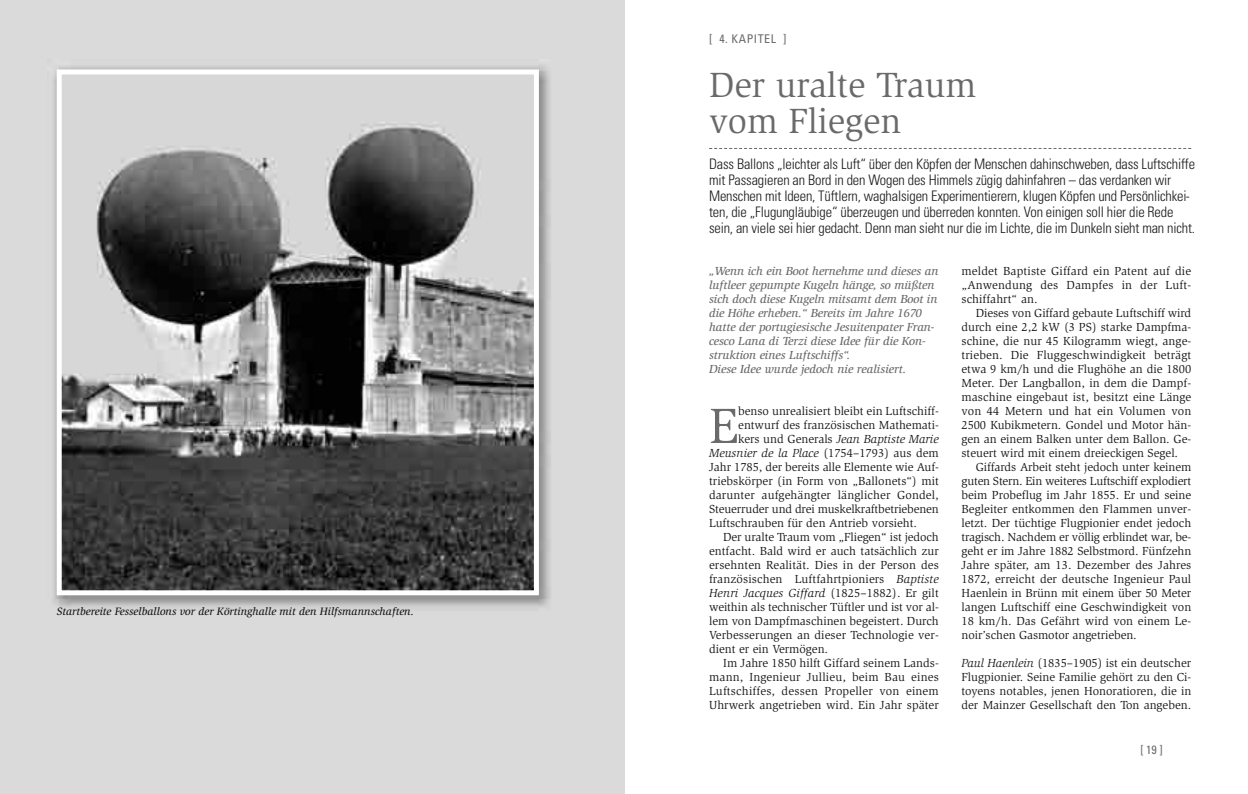
<style>
.page{position:relative;width:1248px;height:794px;background:#fff}
.page>*{position:absolute;margin:0;border:0;box-sizing:border-box;transform-origin:0 0}
.t1{font:50.9px "Slimbach";color:#6a6a6a}
.t2{font:36px/36px "Slimbach";color:#6a6a6a}
.t3{font:300 condensed 14.5px/16px "Univers";letter-spacing:-.01em;color:#191919}
.t4{font:12px/14px "Slimbach";color:#191919;text-align:justify}
.t5{font:italic 500 12px/14px "Slimbach";letter-spacing:-.005em;color:#6a6a6a}
.t6{font:italic 12px "Slimbach";letter-spacing:.005em;color:#191919}
.t7{font:condensed 12px "Univers";letter-spacing:.045em;color:#6a6a6a}
.t8{font:condensed 12px "Univers";letter-spacing:.045em;color:#6a6a6a;scale:.95 1}
.t9{font:italic 500 11px "Slimbach";color:#191919}
.s1{font-style:normal}
.s2{font-style:italic}
</style>
<div class="page">
<img style="left:47px;top:60px;width:509px;height:553px">
<img style="left:63px;top:75px;width:470px;height:514px">
<div style="left:57px;top:69px;width:482px;height:526px;border:5px solid #fff"></div>
<svg style="left:709px;top:148px;width:482px;height:1px"></svg>
<p class="t9" style="left:57px;top:607px;width:359px">Startbereite Fesselballons vor der Körtinghalle mit den Hilfsmannschaften.</p>
<p class="t7" style="left:709px;top:34px;width:79px">[ 4. KAPITEL ]</p>
<p class="t2" style="left:709px;top:69px;width:268px">Der uralte Traum vom Fliegen</p>
<p class="t3" style="left:709px;top:158px;width:487px">Dass Ballons „leichter als Luft“ über den Köpfen der Menschen dahinschweben, dass Luftschiffe mit Passagieren an Bord in den Wogen des Himmels zügig dahinfahren – das verdanken wir Men schen mit Ideen, Tüftlern, waghalsigen Experimentierern, klugen Köpfen und Persönlichkei&shy;ten, die „Flugungläubige“ überzeugen und überreden konnten. Von einigen soll hier die Rede sein, an viele sei hier gedacht. Denn man sieht nur die im Lichte, die im Dunkeln sieht man nicht.</p>
<p class="t5" style="left:709px;top:265px;width:231px">„Wenn ich ein Boot hernehme und dieses an luftleer gepumpte Kugeln hänge, so müßten sich doch diese Kugeln mitsamt dem Boot in die Höhe erheben.“ Bereits im Jahre 1670 hatte der portugiesische Jesuitenpater Fran&shy;cesco Lana di Terzi diese Idee für die Kon&shy;struktion eines Luftschiffs“.<br>Diese Idee wurde jedoch nie realisiert.</p>
<p class="t1" style="left:709px;top:406px;width:31px">E</p>
<p class="t4" style="left:738px;top:405px;width:202px">benso unrealisiert bleibt ein Luftschiff-</p>
<p class="t4" style="left:738px;top:419px;width:202px">entwurf des französischen Mathemati-</p>
<p class="t6" style="left:738px;top:434px;width:202px"><span class="s1">kers und Generals</span> Jean Baptiste Marie</p>
<p class="t6" style="left:709px;top:448px;width:231px">Meusnier de la Place <span class="s1">(1754–1793) aus dem</span></p>
<p class="t4" style="left:709px;top:461px;width:231px">Jahr 1785, der bereits alle Elemente wie Auf-</p>
<p class="t4" style="left:709px;top:475px;width:231px">triebskörper (in Form von „Ballonets“) mit</p>
<p class="t4" style="left:709px;top:489px;width:231px">darunter aufgehängter länglicher Gondel,</p>
<p class="t4" style="left:709px;top:503px;width:231px">Steuerruder und drei muskelkraftbetriebenen</p>
<p class="t4" style="left:709px;top:517px;width:209px">Luftschrauben für den Antrieb vorsieht.</p>
<p class="t4" style="left:723px;top:531px;width:217px">Der uralte Traum vom „Fliegen“ ist jedoch</p>
<p class="t4" style="left:709px;top:545px;width:231px">entfacht. Bald wird er auch tatsächlich zur</p>
<p class="t4" style="left:709px;top:559px;width:231px">ersehnten Realität. Dies in der Person des</p>
<p class="t4" style="left:709px;top:573px;width:231px">französischen Luftfahrtpioniers <span class="s2">Baptiste</span></p>
<p class="t6" style="left:709px;top:588px;width:231px">Henri Jacques Giffard <span class="s1">(1825–1882). Er gilt</span></p>
<p class="t4" style="left:709px;top:601px;width:231px">weithin als technischer Tüftler und ist vor al-</p>
<p class="t4" style="left:709px;top:615px;width:231px">lem von Dampfmaschinen begeistert. Durch</p>
<p class="t4" style="left:709px;top:629px;width:231px">Verbesserungen an dieser Technologie ver-</p>
<p class="t4" style="left:709px;top:643px;width:120px">dient er ein Vermögen.</p>
<p class="t4" style="left:723px;top:657px;width:217px">Im Jahre 1850 hilft Giffard seinem Lands-</p>
<p class="t4" style="left:709px;top:671px;width:231px">mann, Ingenieur Jullieu, beim Bau eines</p>
<p class="t4" style="left:709px;top:685px;width:231px">Luftschiffes, dessen Propeller von einem</p>
<p class="t4" style="left:709px;top:699px;width:231px">Uhrwerk angetrieben wird. Ein Jahr später</p>
<p class="t4" style="left:961px;top:265px;width:231px">meldet Baptiste Giffard ein Patent auf die</p>
<p class="t4" style="left:961px;top:279px;width:231px">„Anwendung des Dampfes in der Luft -</p>
<p class="t4" style="left:961px;top:293px;width:78px">schiffahrt“ an.</p>
<p class="t4" style="left:975px;top:307px;width:217px">Dieses von Giffard gebaute Luftschiff wird</p>
<p class="t4" style="left:961px;top:321px;width:231px">durch eine 2,2 kW (3 PS) starke Dampfma-</p>
<p class="t4" style="left:961px;top:335px;width:231px">schine, die nur 45 Kilogramm wiegt, ange-</p>
<p class="t4" style="left:961px;top:349px;width:231px">trieben. Die Fluggeschwindigkeit beträgt</p>
<p class="t4" style="left:961px;top:363px;width:231px">etwa 9 km/h und die Flughöhe an die 1800</p>
<p class="t4" style="left:961px;top:377px;width:231px">Meter. Der Langballon, in dem die Dampf-</p>
<p class="t4" style="left:961px;top:391px;width:231px">maschine eingebaut ist, besitzt eine Länge</p>
<p class="t4" style="left:961px;top:405px;width:231px">von 44 Metern und hat ein Volumen von</p>
<p class="t4" style="left:961px;top:419px;width:231px">2500 Kubikmetern. Gondel und Motor hän-</p>
<p class="t4" style="left:961px;top:433px;width:231px">gen an einem Balken unter dem Ballon. Ge-</p>
<p class="t4" style="left:961px;top:447px;width:218px">steuert wird mit einem dreieckigen Segel.</p>
<p class="t4" style="left:975px;top:461px;width:217px">Giffards Arbeit steht jedoch unter keinem</p>
<p class="t4" style="left:961px;top:475px;width:231px">guten Stern. Ein weiteres Luftschiff explodiert</p>
<p class="t4" style="left:961px;top:489px;width:231px">beim Probeflug im Jahr 1855. Er und seine</p>
<p class="t4" style="left:961px;top:503px;width:231px">Begleiter entkommen den Flammen unver-</p>
<p class="t4" style="left:961px;top:517px;width:231px">letzt. Der tüchtige Flugpionier endet jedoch</p>
<p class="t4" style="left:961px;top:531px;width:231px">tragisch. Nachdem er völlig erblindet war, be-</p>
<p class="t4" style="left:961px;top:545px;width:231px">geht er im Jahre 1882 Selbstmord. Fünfzehn</p>
<p class="t4" style="left:961px;top:559px;width:231px">Jahre später, am 13. Dezember des Jahres</p>
<p class="t4" style="left:961px;top:573px;width:231px">1872, erreicht der deutsche Ingenieur Paul</p>
<p class="t4" style="left:961px;top:587px;width:231px">Haenlein in Brünn mit einem über 50 Meter</p>
<p class="t4" style="left:961px;top:601px;width:231px">langen Luftschiff eine Geschwindigkeit von</p>
<p class="t4" style="left:961px;top:615px;width:231px">18 km/h. Das Gefährt wird von einem Le-</p>
<p class="t4" style="left:961px;top:629px;width:177px">noir’schen Gasmotor angetrieben.</p>
<p class="t4" style="left:961px;top:657px;width:231px"><span class="s2">Paul Haenlein</span> (1835–1905) ist ein deutscher Flugpionier. Seine Familie gehört zu den Ci&shy;toyens notables, jenen Honoratioren, die in der Mainzer Gesellschaft den Ton angeben.</p>
<p class="t8" style="left:1140px;top:746px;width:25px">[19]</p>
</div>
